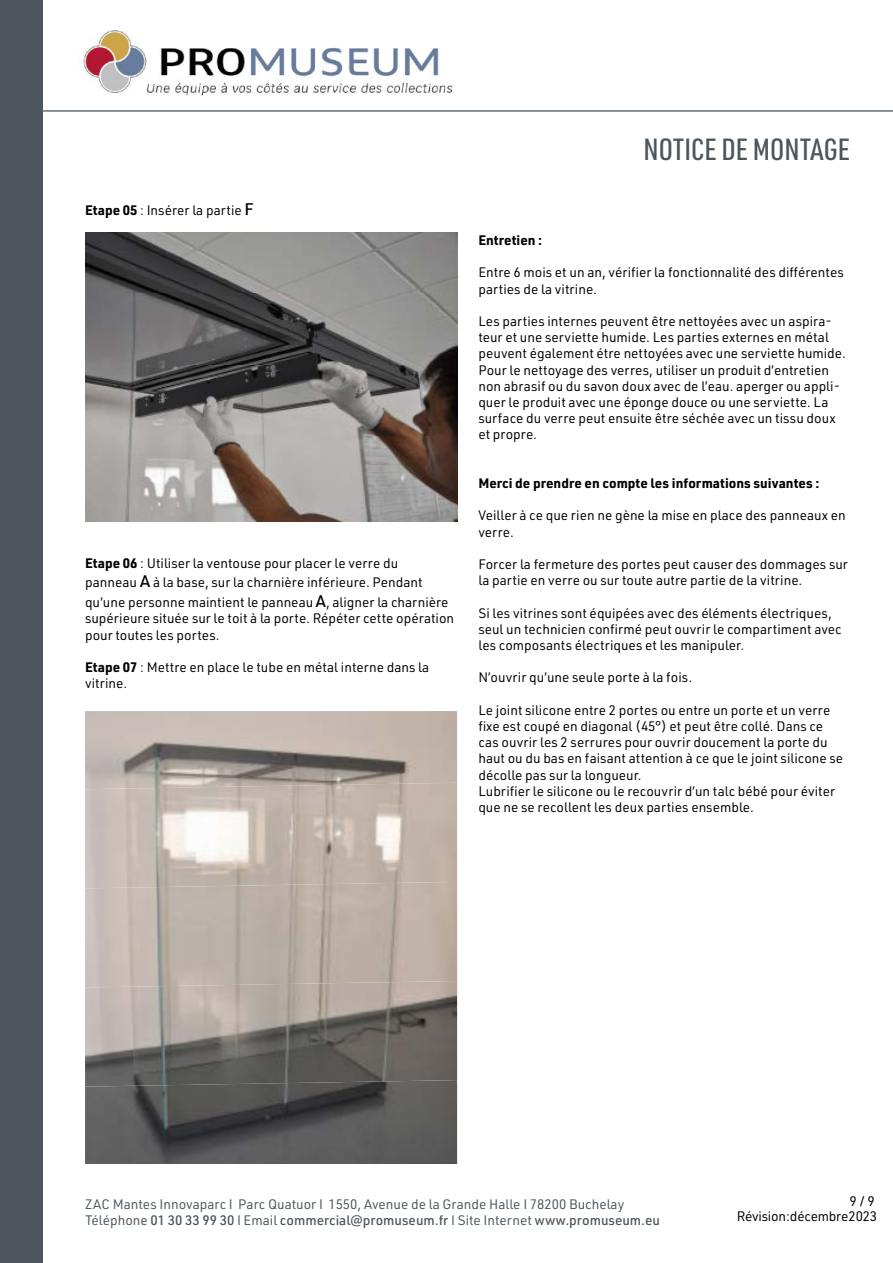
<style>
.page{position:relative;width:893px;height:1263px;background:#fff}
.page>*{position:absolute;margin:0;border:0;box-sizing:border-box;transform-origin:0 0}
.t1{font:500 30px "URWDIN Cond";color:#4c565c}
.t2{font:13.5px/16.2px "URWDIN";color:#000}
.t3{font:13.5px/16.2px "URWDIN";color:#4c565c}
.t4{font:700 13.5px "URWDIN";color:#000}
.t5{font:13.5px/14.9px "URWDIN";letter-spacing:-.02em;color:#000;text-align:right}
.s1{font-weight:700}
.s2{font-weight:500;font-size:16.5px}
.s3{font-weight:500}
</style>
<div class="page">
<div style="left:0;top:0;width:43px;height:1263px;background:#4c565c"></div>
<hr style="left:43px;top:110px;width:850px;height:2px;background:#636e75">
<img style="left:83px;top:26px;width:370px;height:70px">
<img style="left:85px;top:233px;width:372px;height:289px">
<img style="left:85px;top:711px;width:372px;height:72px">
<img style="left:85px;top:783px;width:372px;height:99px">
<img style="left:85px;top:882px;width:372px;height:99px">
<img style="left:85px;top:981px;width:372px;height:99px">
<img style="left:85px;top:1080px;width:372px;height:84px">
<p class="t2" style="left:85px;top:201px;width:170px"><span class="s1">Etape 05</span> : Insérer la partie <span class="s2">F</span></p>
<p class="t2" style="left:85px;top:552px;width:365px;line-height:19.8px"><span class="s1">Etape 06</span> : Utiliser la ventouse pour placer le verre du panneau <span class="s2">A</span> à la base, sur la charnière inférieure. Pendant qu’une personne maintient le panneau <span class="s2">A</span>, aligner la charnière</p>
<p class="t2" style="left:85px;top:610px;width:371px">supérieure située sur le toit à la porte. Répéter cette opération pour toutes les portes.</p>
<p class="t2" style="left:85px;top:659px;width:346px"><span class="s1">Etape 07</span> : Mettre en place le tube en métal interne dans la vitrine.</p>
<h1 class="t1" style="left:644px;top:129px;width:208px">NOTICE DE MONTAGE</h1>
<p class="t4" style="left:478px;top:231px;width:65px">Entretien :</p>
<p class="t2" style="left:478px;top:264px;width:367px">Entre 6 mois et un an, vérifier la fonctionnalité des différentes parties de la vitrine.</p>
<p class="t2" style="left:478px;top:313px;width:369px">Les parties internes peuvent être nettoyées avec un aspira&shy;teur et une serviette humide. Les parties externes en métal peuvent également étre nettoyées avec une serviette humide.<br>Pour le nettoyage des verres, utiliser un produit d’entretien non abrasif ou du savon doux avec de l’eau. aperger ou appli&shy;quer le produit avec une éponge douce ou une serviette. La surface du verre peut ensuite être séchée avec un tissu doux et propre.</p>
<p class="t4" style="left:478px;top:474px;width:343px">Merci de prendre en compte les informations suivantes :</p>
<p class="t2" style="left:478px;top:507px;width:369px">Veiller à ce que rien ne gène la mise en place des panneaux en verre.</p>
<p class="t2" style="left:478px;top:556px;width:371px">Forcer la fermeture des portes peut causer des dommages sur la partie en verre ou sur toute autre partie de la vitrine.</p>
<p class="t2" style="left:478px;top:604px;width:365px">Si les vitrines sont équipées avec des éléments électriques, seul un technicien confirmé peut ouvrir le compartiment avec les composants électriques et les manipuler.</p>
<p class="t2" style="left:478px;top:669px;width:215px">N’ouvrir qu’une seule porte à la fois.</p>
<p class="t2" style="left:478px;top:701px;width:366px">Le joint silicone entre 2 portes ou entre un porte et un verre fixe est coupé en diagonal (45°) et peut être collé. Dans ce cas ouvrir les 2 serrures pour ouvrir doucement la porte du haut ou du bas en faisant attention à ce que le joint silicone se décolle pas sur la longueur.<br>Lubrifier le silicone ou le recouvrir d’un talc bébé pour éviter que ne se recollent les deux parties ensemble.</p>
<p class="t3" style="left:85px;top:1195px;width:576px">ZAC Mantes Innovaparc I Parc Quatuor I 1550, Avenue de la Grande Halle I 78200 Buchelay<br>Téléphone <span class="s3">01 30 33 99 30</span> I Email <span class="s3">commercial@promuseum.fr</span> I Site Internet <span class="s3">www.promuseum.eu</span></p>
<p class="t5" style="left:737px;top:1193px;width:142px">9 / 9<br>Révision : décembre 2023</p>
</div>
